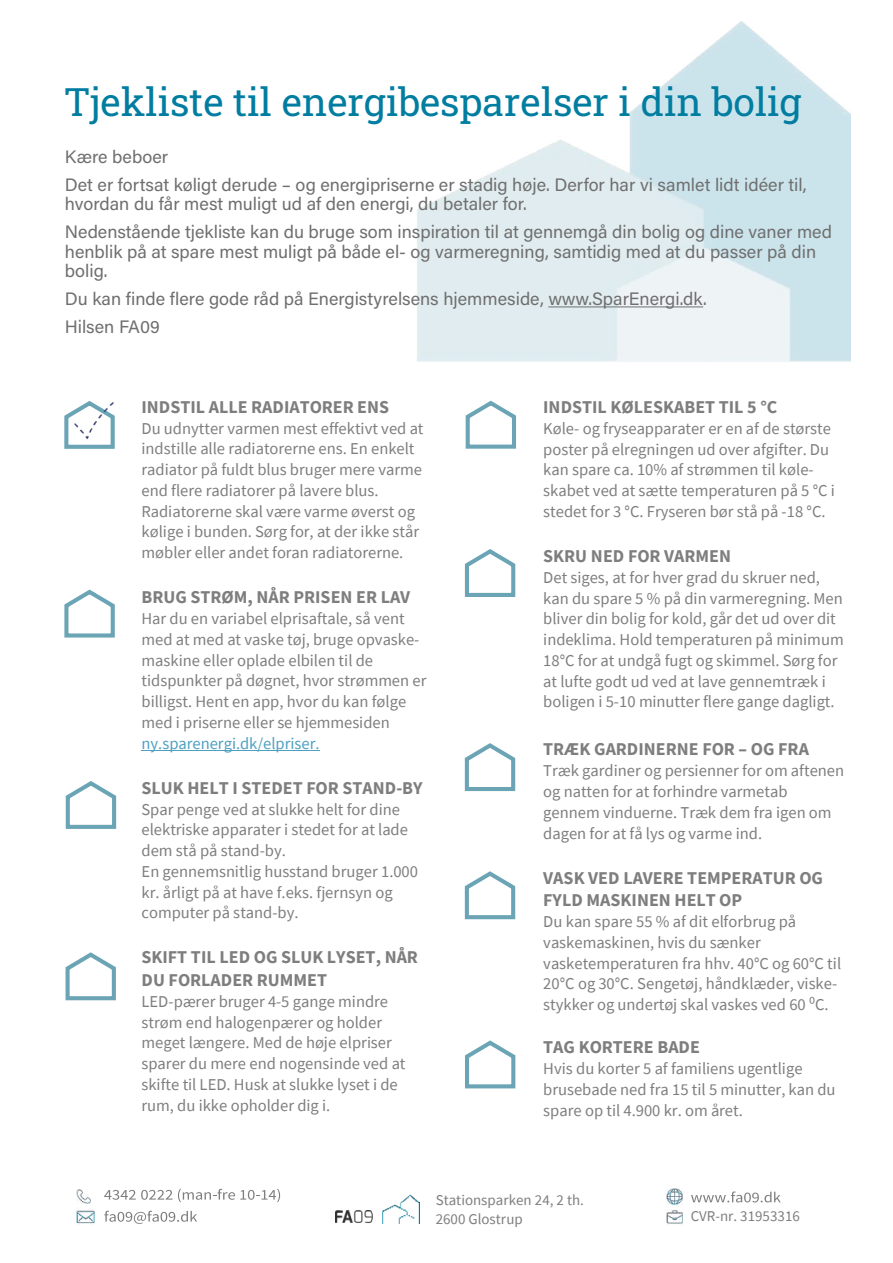
<style>
.page{position:relative;width:893px;height:1263px;background:#fff}
.page>*{position:absolute;margin:0;border:0;box-sizing:border-box;transform-origin:0 0}
.t1{font:39px "Roboto Slab";color:#007da0}
.t2{font:18px/28px "Acumin Pro";color:#706f6f}
.t3{font:700 18px/22.5px "Source Sans Pro";color:#7e7e7e}
.t4{font:16.5px/20.7px "Source Sans Pro";color:#7e7e7e}
.t5{font:16.5px "Source Sans Pro";color:#4ea0c0}
.t6{font:15px/18.9px "Source Sans Pro";color:#7e7e7e}
</style>
<div class="page">
<img style="left:76px;top:1189px;width:15px;height:14px">
<img style="left:76px;top:1210px;width:17px;height:14px">
<img style="left:666px;top:1188px;width:14px;height:16px">
<img style="left:666px;top:1210px;width:14px;height:14px">
<img style="left:680px;top:1190px;width:101px;height:35px">
<svg style="left:691px;top:1191px;width:90px;height:11px"></svg>
<img style="left:335px;top:1210px;width:38px;height:14px">
<img style="left:383px;top:1194px;width:37px;height:29px">
<img style="left:93px;top:1188px;width:188px;height:36px">
<svg style="left:104px;top:1190px;width:68px;height:10px"></svg>
<svg style="left:178px;top:1189px;width:102px;height:13px"></svg>
<svg style="left:104px;top:1211px;width:93px;height:13px"></svg>
<hr style="left:141px;top:750px;width:178px;height:1px;background:#4ea0c0">
<svg style="left:64px;top:589px;width:51px;height:49px"></svg>
<svg style="left:66px;top:781px;width:50px;height:48px"></svg>
<svg style="left:65px;top:952px;width:51px;height:48px"></svg>
<svg style="left:465px;top:400px;width:51px;height:49px"></svg>
<svg style="left:465px;top:549px;width:50px;height:48px"></svg>
<svg style="left:465px;top:871px;width:50px;height:48px"></svg>
<svg style="left:465px;top:743px;width:50px;height:48px"></svg>
<svg style="left:465px;top:1040px;width:50px;height:48px"></svg>
<svg style="left:64px;top:442px;width:51px;height:7px"></svg>
<img style="left:64px;top:401px;width:51px;height:41px">
<hr style="left:548px;top:306px;width:155px;height:1px;background:#706f6f">
<h1 class="t1" style="left:64px;top:76px;width:739px">Tjekliste til energibesparelser i din bolig</h1>
<p class="t2" style="left:65px;top:142px;width:743px">Kære beboer<br>Det er fortsat køligt derude – og energipriserne er stadig høje. Derfor har vi samlet lidt idéer til,</p>
<p class="t2" style="left:65px;top:189px;width:769px">hvordan du får mest muligt ud af den energi, du betaler for.<br>Nedenstående tjekliste kan du bruge som inspiration til at gennemgå din bolig og dine vaner med</p>
<p class="t2" style="left:65px;top:241px;width:753px;line-height:19.5px">henblik på at spare mest muligt på både el- og varmeregning, samtidig med at du passer på din bolig.</p>
<p class="t2" style="left:65px;top:284px;width:644px">Du kan finde flere gode råd på Energistyrelsens hjemmeside, www.SparEnergi.dk.<br>Hilsen FA09</p>
<p class="t3" style="left:141px;top:395px;width:249px">INDSTIL ALLE RADIATORER ENS</p>
<p class="t4" style="left:141px;top:418px;width:284px">Du udnytter varmen mest effektivt ved at indstille alle radiatorerne ens. En enkelt radiator på fuldt blus bruger mere varme end flere radiatorer på lavere blus.<br>Radiatorerne skal være varme øverst og kølige i bunden. Sørg for, at der ikke står møbler eller andet foran radiatorerne.</p>
<p class="t3" style="left:141px;top:585px;width:270px">BRUG STRØM, NÅR PRISEN ER LAV</p>
<p class="t4" style="left:141px;top:608px;width:286px">Har du en variabel elprisaftale, så vent med at med at vaske tøj, bruge opvaske&shy;maskine eller oplade elbilen til de tidspunkter på døgnet, hvor strømmen er billigst. Hent en app, hvor du kan følge med i priserne eller se hjemmesiden</p>
<p class="t5" style="left:141px;top:732px;width:179px">ny.sparenergi.dk/elpriser.</p>
<p class="t3" style="left:141px;top:776px;width:283px">SLUK HELT I STEDET FOR STAND-BY</p>
<p class="t4" style="left:141px;top:799px;width:278px">Spar penge ved at slukke helt for dine elektriske apparater i stedet for at lade dem stå på stand-by.<br>En gennemsnitlig husstand bruger 1.000 kr. årligt på at have f.eks. fjernsyn og computer på stand-by.</p>
<p class="t3" style="left:141px;top:946px;width:278px">SKIFT TIL LED OG SLUK LYSET, NÅR<br>DU FORLADER RUMMET</p>
<p class="t4" style="left:141px;top:991px;width:266px">LED-pærer bruger 4-5 gange mindre strøm end halogenpærer og holder meget længere. Med de høje elpriser sparer du mere end nogensinde ved at skifte til LED. Husk at slukke lyset i de rum, du ikke opholder dig i.</p>
<p class="t3" style="left:543px;top:395px;width:236px">INDSTIL KØLESKABET TIL 5 °C</p>
<p class="t4" style="left:543px;top:418px;width:293px">Køle- og fryseapparater er en af de største poster på elregningen ud over afgifter. Du kan spare ca. 10% af strømmen til køle&shy;skabet ved at sætte temperaturen på 5 °C i stedet for 3 °C. Fryseren bør stå på -18 °C.</p>
<p class="t3" style="left:543px;top:544px;width:189px">SKRU NED FOR VARMEN</p>
<p class="t4" style="left:543px;top:567px;width:302px">Det siges, at for hver grad du skruer ned, kan du spare 5 % på din varmeregning. Men bliver din bolig for kold, går det ud over dit indeklima. Hold temperaturen på minimum 18°C for at undgå fugt og skimmel. Sørg for at lufte godt ud ved at lave gennemtræk i boligen i 5-10 minutter flere gange dagligt.</p>
<p class="t3" style="left:543px;top:738px;width:267px">TRÆK GARDINERNE FOR – OG FRA</p>
<p class="t4" style="left:543px;top:760px;width:302px">Træk gardiner og persienner for om aftenen og natten for at forhindre varmetab gennem vinduerne. Træk dem fra igen om dagen for at få lys og varme ind.</p>
<p class="t3" style="left:543px;top:866px;width:281px">VASK VED LAVERE TEMPERATUR OG<br>FYLD MASKINEN HELT OP</p>
<p class="t4" style="left:543px;top:911px;width:299px">Du kan spare 55 % af dit elforbrug på vaskemaskinen, hvis du sænker vasketemperaturen fra hhv. 40°C og 60°C til 20°C og 30°C. Sengetøj, håndklæder, viske&shy;stykker og undertøj skal vaskes ved 60 ⁰C.</p>
<p class="t3" style="left:543px;top:1035px;width:158px">TAG KORTERE BADE</p>
<p class="t4" style="left:543px;top:1058px;width:294px">Hvis du korter 5 af familiens ugentlige brusebade ned fra 15 til 5 minutter, kan du spare op til 4.900 kr. om året.</p>
<p class="t6" style="left:436px;top:1190px;width:150px">Stationsparken 24, 2 th.<br>2600 Glostrup</p>
<p class="t6" style="left:691px;top:1207px;width:111px">CVR-nr. 31953316</p>
</div>
